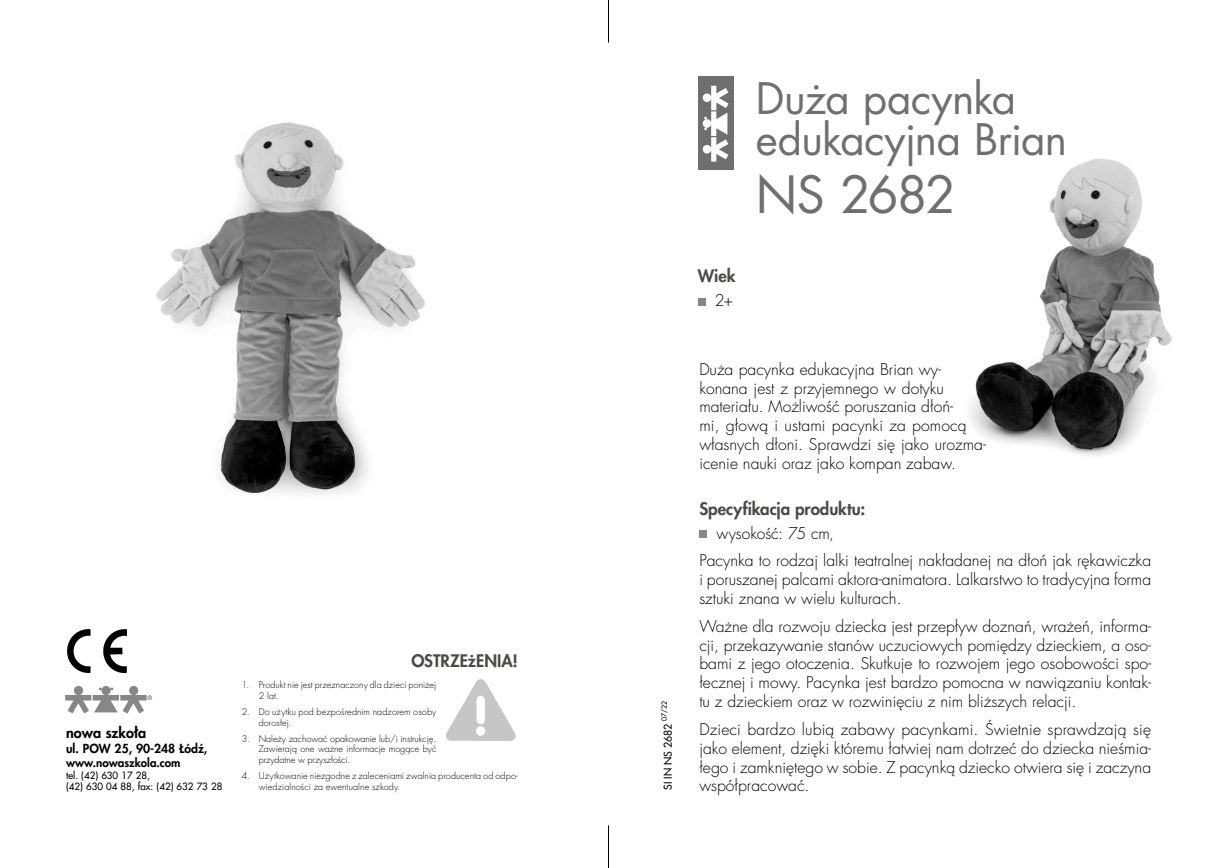
<style>
.page{position:relative;width:1217px;height:868px;background:#fff}
.page>*{position:absolute;margin:0;border:0;box-sizing:border-box;transform-origin:0 0}
.t1{font:49.95px "Futura LTS Book";letter-spacing:-.04em;color:#706f6f}
.t2{font:42.3px/40.5px "Futura LTS Book";letter-spacing:-.015em;color:#706f6f}
.t3{font:800 16.8px "Futura LTS";color:#4a4a49}
.t4{font:300 15.75px/18.9px "Futura LTS";color:#000}
.t5{font:800 14.4px "Futura LTS";color:#000}
.t6{font:800 12.15px "Futura LTS";color:#000}
.t7{font:800 11.55px "Futura LTS";color:#000}
.t8{font:10.5px "Futura LTS";color:#000}
.t9{font:9.75px/11.7px "Futura LTS";color:#000}
.t10{font:300 9px/10.8px "Futura LTS";letter-spacing:.005em;color:#000}
.t11{font:6.9px "Futura LTS";color:#000}
</style>
<div class="page">
<img style="left:968px;top:158px;width:204px;height:298px">
<div style="left:699px;top:530px;width:7px;height:7px;background:#878787"></div>
<hr style="left:608px;top:0;width:1px;height:43px;background:#000">
<hr style="left:608px;top:825px;width:1px;height:42px;background:#000">
<div style="left:697px;top:77px;width:36px;height:93px;background:#706f6f"></div>
<svg style="left:702px;top:86px;width:26px;height:76px"></svg>
<img style="left:67px;top:629px;width:59px;height:43px">
<img style="left:446px;top:679px;width:70px;height:62px">
<svg style="left:65px;top:686px;width:87px;height:27px"></svg>
<div style="left:697px;top:298px;width:8px;height:7px;background:#878787"></div>
<img style="left:156px;top:122px;width:269px;height:372px">
<p class="t5" style="left:66px;top:723px;width:82px">nowa szko³a</p>
<p class="t6" style="left:66px;top:740px;width:143px">ul. POW 25, 90-248 £ódŸ,</p>
<p class="t7" style="left:66px;top:754px;width:116px">www.nowaszkola.com</p>
<p class="t9" style="left:66px;top:769px;width:158px">tel. (42) 630 17 28,<br>(42) 630 04 88, fax: (42) 632 73 28</p>
<p class="t3" style="left:411px;top:649px;width:108px">OSTRZE¿ENIA!</p>
<p class="t10" style="left:259px;top:679px;width:179px;text-indent:-17px">1. Produkt nie jest przeznaczony dla dzieci poni¿ej<br>2 lat.</p>
<p class="t10" style="left:259px;top:706px;width:179px;text-indent:-17px">2. Do u¿ytku pod bezpoœrednim nadzorem osoby doros³ej.</p>
<p class="t10" style="left:259px;top:733px;width:179px;text-align:justify;text-indent:-17px">3. Nale¿y zachowaæ opakowanie lub/i instrukcjê.<br>Zawieraj¹ one wa¿ne informacje mog¹ce byæ przydatne w przysz³oœci.</p>
<p class="t10" style="left:259px;top:770px;width:261px;text-indent:-17px">4. Użytkowanie niezgodne z zaleceniami zwalnia producenta od odpo&shy;wiedzialnoœci za ewentualne szkody.</p>
<p class="t11" style="left:659px;top:720px;width:21px;rotate:-90deg">07/22</p>
<p class="t8" style="left:660px;top:789px;width:68px;rotate:-90deg">SI IN NS 2682</p>
<p class="t3" style="left:697px;top:265px;width:39px">Wiek</p>
<p class="t4" style="left:714px;top:291px;width:20px">2+</p>
<h2 class="t2" style="left:755px;top:79px;width:312px">Duża pacynka edukacyjna Brian</h2>
<h1 class="t1" style="left:755px;top:163px;width:201px">NS 2682</h1>
<p class="t4" style="left:699px;top:360px;width:288px">Duża pacynka edukacyjna Brian wy&shy;konana jest z przyjemnego w dotyku materiału. Możliwość poruszania dłoń-<br>mi, głową i ustami pacynki za pomocą własnych dłoni. Sprawdzi się jako urozma&shy;icenie nauki oraz jako kompan zabaw.</p>
<p class="t3" style="left:699px;top:497px;width:167px">Specyfikacja produktu:</p>
<p class="t4" style="left:699px;top:519px;width:453px;line-height:27.5px;text-indent:17px">wysokość: 75 cm,<br>Pacynka to rodzaj lalki teatralnej nakładanej na dłoń jak rękawiczka</p>
<p class="t4" style="left:699px;top:570px;width:453px">i poruszanej palcami aktora-animatora. Lalkarstwo to tradycyjna forma sztuki znana w wielu kulturach.</p>
<p class="t4" style="left:699px;top:616px;width:453px;text-align:justify">Ważne dla rozwoju dziecka jest przepływ doznań, wrażeń, informa&shy;cji, przekazywanie stanów uczuciowych pomiędzy dzieckiem, a oso&shy;bami z jego otoczenia. Skutkuje to rozwojem jego osobowości spo&shy;łecznej i mowy. Pacynka jest bardzo pomocna w nawiązaniu kontak&shy;tu z dzieckiem oraz w rozwinięciu z nim bliższych relacji.</p>
<p class="t4" style="left:699px;top:719px;width:453px;text-align:justify">Dzieci bardzo lubią zabawy pacynkami. Świetnie sprawdzają się jako element, dzięki któremu łatwiej nam dotrzeć do dziecka nieśmia&shy;łego i zamkniętego w sobie. Z pacynką dziecko otwiera się i zaczyna współpracować.</p>
</div>
